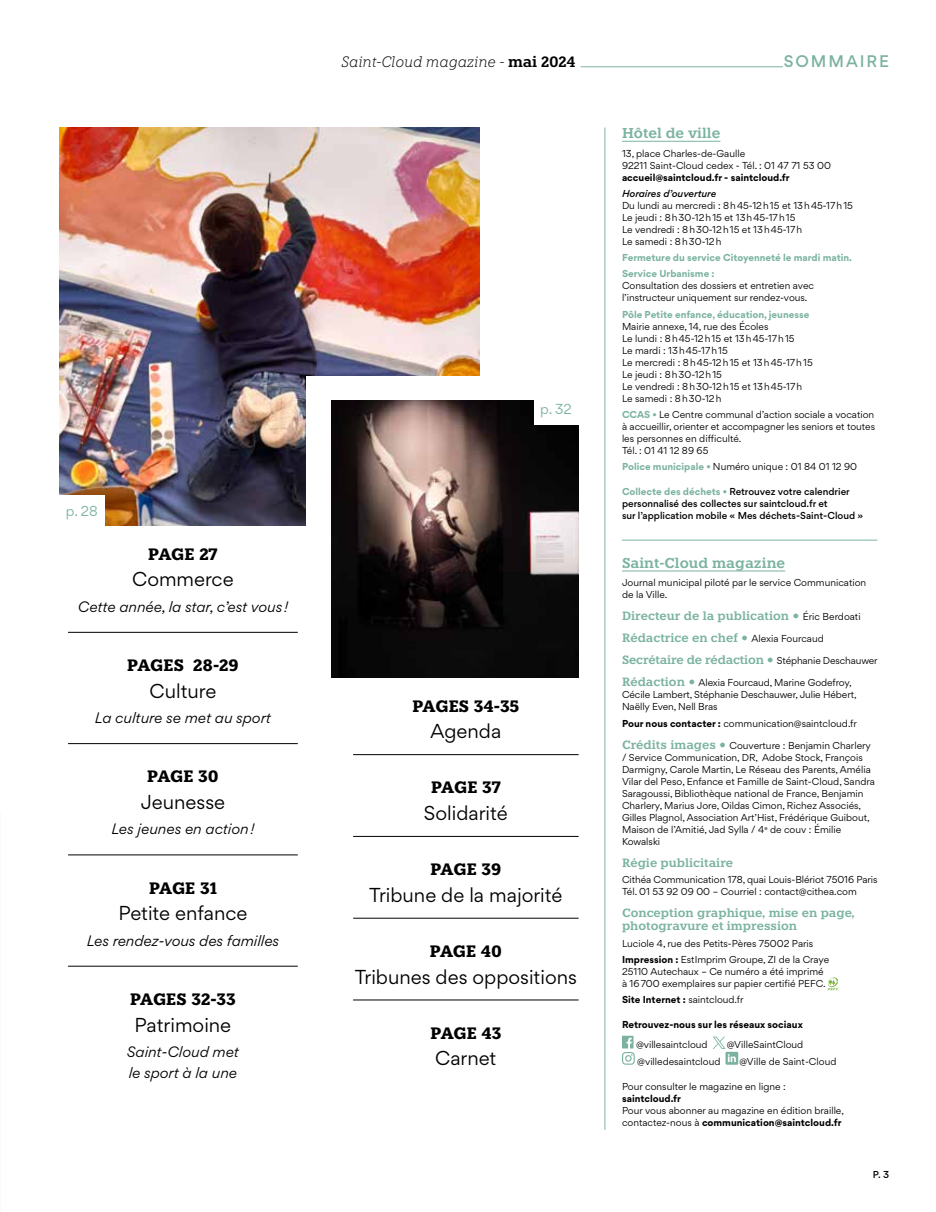
<style>
.page{position:relative;width:936px;height:1212px;background:#fff}
.page>*{position:absolute;margin:0;border:0;box-sizing:border-box;transform-origin:0 0}
.t1{font:18px "Gordita";color:#000}
.t2{font:700 16.5px "Knile";color:#000}
.t3{font:italic 300 15px "Knile";letter-spacing:-.01em;color:#000}
.t4{font:500 15px "Gordita";letter-spacing:.13em;color:#7bb3a0}
.t5{font:600 14.25px "Knile";color:#7bb3a0}
.t6{font:italic 13.5px/21px "Gordita";color:#000}
.t7{font:12.9px "Gordita";color:#7bb3a0}
.t8{font:600 12px/22px "Knile";color:#7bb3a0}
.t9{font:9px/12px "Gordita";color:#000}
.t10{font:500 9px/12px "Gordita";color:#000}
.t11{font:700 9px "Gordita";color:#000}
.t12{font:700 9px/16.2px "Gordita";color:#7bb3a0}
.t13{font:italic 500 9px "Gordita";color:#000}
.s1{font-weight:600;font-style:normal}
.s2{font-weight:700;color:#7bb3a0}
.s3{font-family:"Gordita";font-weight:400;font-size:9px;color:#000}
.s4{font-family:"Knile";font-weight:600;font-size:12px;color:#7bb3a0}
.s5{font-weight:700}
.s6{font-weight:400}
</style>
<div class="page">
<hr style="left:604px;top:128px;width:1px;height:1002px;background:#7bb3a0">
<img style="left:60px;top:128px;width:419px;height:398px">
<div style="left:59px;top:495px;width:46px;height:31px;background:#fff"></div>
<div style="left:306px;top:376px;width:184px;height:162px;background:#fff"></div>
<img style="left:332px;top:401px;width:246px;height:277px">
<hr style="left:68px;top:632px;width:230px;height:1px;background:#000">
<hr style="left:68px;top:743px;width:230px;height:1px;background:#000">
<hr style="left:68px;top:854px;width:230px;height:1px;background:#000">
<hr style="left:68px;top:966px;width:230px;height:1px;background:#000">
<div style="left:534px;top:394px;width:44px;height:30px;background:#fff"></div>
<hr style="left:353px;top:754px;width:225px;height:1px;background:#000">
<hr style="left:353px;top:836px;width:225px;height:1px;background:#000">
<hr style="left:353px;top:918px;width:225px;height:1px;background:#000">
<hr style="left:353px;top:999px;width:225px;height:1px;background:#000">
<hr style="left:622px;top:141px;width:98px;height:1px;background:#7bb3a0">
<hr style="left:622px;top:540px;width:255px;height:1px;background:#7bb3a0">
<hr style="left:622px;top:571px;width:163px;height:1px;background:#7bb3a0">
<svg style="left:827px;top:977px;width:12px;height:13px"></svg>
<svg style="left:622px;top:1036px;width:12px;height:29px"></svg>
<svg style="left:713px;top:1037px;width:25px;height:28px"></svg>
<hr style="left:580px;top:66px;width:202px;height:1px;background:#7bb3a0">
<h3 class="t7" style="left:66px;top:501px;width:33px">p. 28</h3>
<h2 class="t2" style="left:148px;top:543px;width:71px">PAGE 27</h2>
<h1 class="t1" style="left:132px;top:566px;width:103px">Commerce</h1>
<h3 class="t6" style="left:78px;top:596px;width:211px">Cette année, la star, c’est vous !</h3>
<h2 class="t2" style="left:127px;top:655px;width:113px">PAGES 28-29</h2>
<h1 class="t1" style="left:150px;top:677px;width:68px">Culture</h1>
<h3 class="t6" style="left:95px;top:707px;width:177px">La culture se met au sport</h3>
<h2 class="t2" style="left:147px;top:766px;width:73px">PAGE 30</h2>
<h1 class="t1" style="left:141px;top:789px;width:86px">Jeunesse</h1>
<h3 class="t6" style="left:111px;top:818px;width:144px">Les jeunes en action!</h3>
<h2 class="t2" style="left:149px;top:877px;width:69px">PAGE 31</h2>
<h1 class="t1" style="left:118px;top:900px;width:130px">Petite enfance</h1>
<h3 class="t6" style="left:87px;top:930px;width:194px">Les rendez-vous des familles</h3>
<h2 class="t2" style="left:130px;top:988px;width:107px">PAGES 32-33</h2>
<h1 class="t1" style="left:135px;top:1011px;width:98px">Patrimoine</h1>
<h3 class="t6" style="left:127px;top:1041px;width:113px">Saint-Cloud met le sport à la une</h3>
<h3 class="t3" style="left:341px;top:53px;width:235px">Saint-Cloud magazine - <span class="s1">mai 2024</span></h3>
<h3 class="t7" style="left:540px;top:400px;width:33px">p. 32</h3>
<h2 class="t2" style="left:412px;top:695px;width:108px">PAGES 34-35</h2>
<h1 class="t1" style="left:430px;top:718px;width:72px">Agenda</h1>
<h2 class="t2" style="left:431px;top:777px;width:71px">PAGE 37</h2>
<h1 class="t1" style="left:424px;top:800px;width:85px">Solidarité</h1>
<h2 class="t2" style="left:430px;top:859px;width:72px">PAGE 39</h2>
<h1 class="t1" style="left:369px;top:881px;width:195px">Tribune de la majorité</h1>
<h2 class="t2" style="left:430px;top:940px;width:74px">PAGE 40</h2>
<h1 class="t1" style="left:354px;top:963px;width:224px">Tribunes des oppositions</h1>
<h2 class="t2" style="left:430px;top:1022px;width:72px">PAGE 43</h2>
<h1 class="t1" style="left:435px;top:1045px;width:63px">Carnet</h1>
<h3 class="t4" style="left:783px;top:50px;width:107px">SOMMAIRE</h3>
<h3 class="t5" style="left:622px;top:124px;width:100px">Hôtel de ville</h3>
<p class="t9" style="left:622px;top:147px;width:210px">13, place Charles-de-Gaulle<br>92211 Saint-Cloud cedex - Tél. : 01 47 71 53 00</p>
<p class="t11" style="left:622px;top:170px;width:169px">accueil@saintcloud.fr - saintcloud.fr</p>
<p class="t13" style="left:622px;top:187px;width:96px">Horaires d’ouverture</p>
<p class="t9" style="left:622px;top:199px;width:232px">Du lundi au mercredi : 8h45-12h15 et 13h45-17h15<br>Le jeudi : 8h30-12h15 et 13h45-17h15<br>Le vendredi : 8h30-12h15 et 13h45-17h<br>Le samedi : 8h30-12h</p>
<p class="t12" style="left:622px;top:249px;width:231px">Fermeture du service Citoyenneté le mardi matin.<br>Service Urbanisme :</p>
<p class="t9" style="left:622px;top:280px;width:193px">Consultation des dossiers et entretien avec l’instructeur uniquement sur rendez-vous.</p>
<p class="t12" style="left:622px;top:306px;width:189px">Pôle Petite enfance, éducation, jeunesse</p>
<p class="t9" style="left:622px;top:320px;width:192px">Mairie annexe, 14, rue des Écoles<br>Le lundi : 8h45-12h15 et 13h45-17h15<br>Le mardi : 13h45-17h15<br>Le mercredi : 8h45-12h15 et 13h45-17h15<br>Le jeudi : 8h30-12h15<br>Le vendredi : 8h30-12h15 et 13h45-17h<br>Le samedi : 8h30-12h</p>
<p class="t9" style="left:622px;top:408px;width:254px"><span class="s2">CCAS •</span> Le Centre communal d’action sociale a vocation à accueillir, orienter et accompagner les seniors et toutes les personnes en difficulté.<br>Tél. : 01 41 12 89 65</p>
<p class="t9" style="left:622px;top:460px;width:237px"><span class="s2">Police municipale •</span> Numéro unique : 01 84 01 12 90</p>
<p class="t10" style="left:622px;top:485px;width:243px"><span class="s2">Collecte des déchets •</span> Retrouvez votre calendrier personnalisé des collectes sur saintcloud.fr et<br>sur l’application mobile « Mes déchets-Saint-Cloud »</p>
<h3 class="t5" style="left:622px;top:554px;width:165px">Saint-Cloud magazine</h3>
<p class="t9" style="left:622px;top:577px;width:246px">Journal municipal piloté par le service Communication de la Ville.</p>
<h3 class="t8" style="left:622px;top:605px;width:257px">Directeur de la publication • <span class="s3">Éric Berdoati<br></span>Rédactrice en chef • <span class="s3">Alexia Fourcaud<br></span>Secrétaire de rédaction • <span class="s3">Stéphanie Deschauwer</span></h3>
<p class="t9" style="left:622px;top:677px;width:236px"><span class="s4">Rédaction •</span> Alexia Fourcaud, Marine Godefroy,<br>Cécile Lambert, Stéphanie Deschauwer, Julie Hébert,<br>Naëlly Even, Nell Bras</p>
<p class="t9" style="left:622px;top:717px;width:236px"><span class="s5">Pour nous contacter :</span> communication@saintcloud.fr</p>
<p class="t9" style="left:622px;top:739px;width:254px"><span class="s4">Crédits images •</span> Couverture : Benjamin Charlery / Service Communication, DR, Adobe Stock, François Darmigny, Carole Martin, Le Réseau des Parents, Amélia Vilar del Peso, Enfance et Famille de Saint-Cloud, Sandra Saragoussi, Bibliothèque national de France, Benjamin Charlery, Marius Jore, Oildas Cimon, Richez Associés, Gilles Plagnol, Association Art’Hist, Frédérique Guibout, Maison de l’Amitié, Jad Sylla / 4<sup>e</sup> de couv : Émilie Kowalski</p>
<h3 class="t8" style="left:622px;top:851px;width:113px">Régie publicitaire</h3>
<p class="t9" style="left:622px;top:873px;width:257px">Cithéa Communication 178, quai Louis-Blériot 75016 Paris<br>Tél. 01 53 92 09 00 – Courriel : contact@cithea.com</p>
<h3 class="t8" style="left:622px;top:906px;width:234px;line-height:13.5px">Conception graphique, mise en page, photogravure et impression</h3>
<p class="t9" style="left:622px;top:935px;width:209px;line-height:16.2px">Luciole 4, rue des Petits-Pères 75002 Paris<br><span class="s5">Impression :</span> EstImprim Groupe, ZI de la Craye</p>
<p class="t9" style="left:622px;top:965px;width:205px">25110 Autechaux – Ce numéro a été imprimé à 16700 exemplaires sur papier certifié PEFC.</p>
<p class="t11" style="left:622px;top:992px;width:123px">Site Internet : <span class="s6">saintcloud.fr</span></p>
<p class="t11" style="left:622px;top:1017px;width:182px">Retrouvez-nous sur les réseaux sociaux</p>
<p class="t9" style="left:636px;top:1039px;width:73px">@villesaintcloud</p>
<p class="t9" style="left:726px;top:1039px;width:78px">@VilleSaintCloud</p>
<p class="t9" style="left:637px;top:1055px;width:85px">@villedesaintcloud</p>
<p class="t9" style="left:739px;top:1055px;width:99px">@Ville de Saint-Cloud</p>
<p class="t9" style="left:622px;top:1080px;width:165px">Pour consulter le magazine en ligne :</p>
<p class="t11" style="left:622px;top:1091px;width:61px">saintcloud.fr</p>
<p class="t9" style="left:622px;top:1104px;width:223px">Pour vous abonner au magazine en édition braille, contactez-nous à <span class="s5">communication@saintcloud.fr</span></p>
<p class="t10" style="left:872px;top:1168px;width:18px">P. 3</p>
</div>
